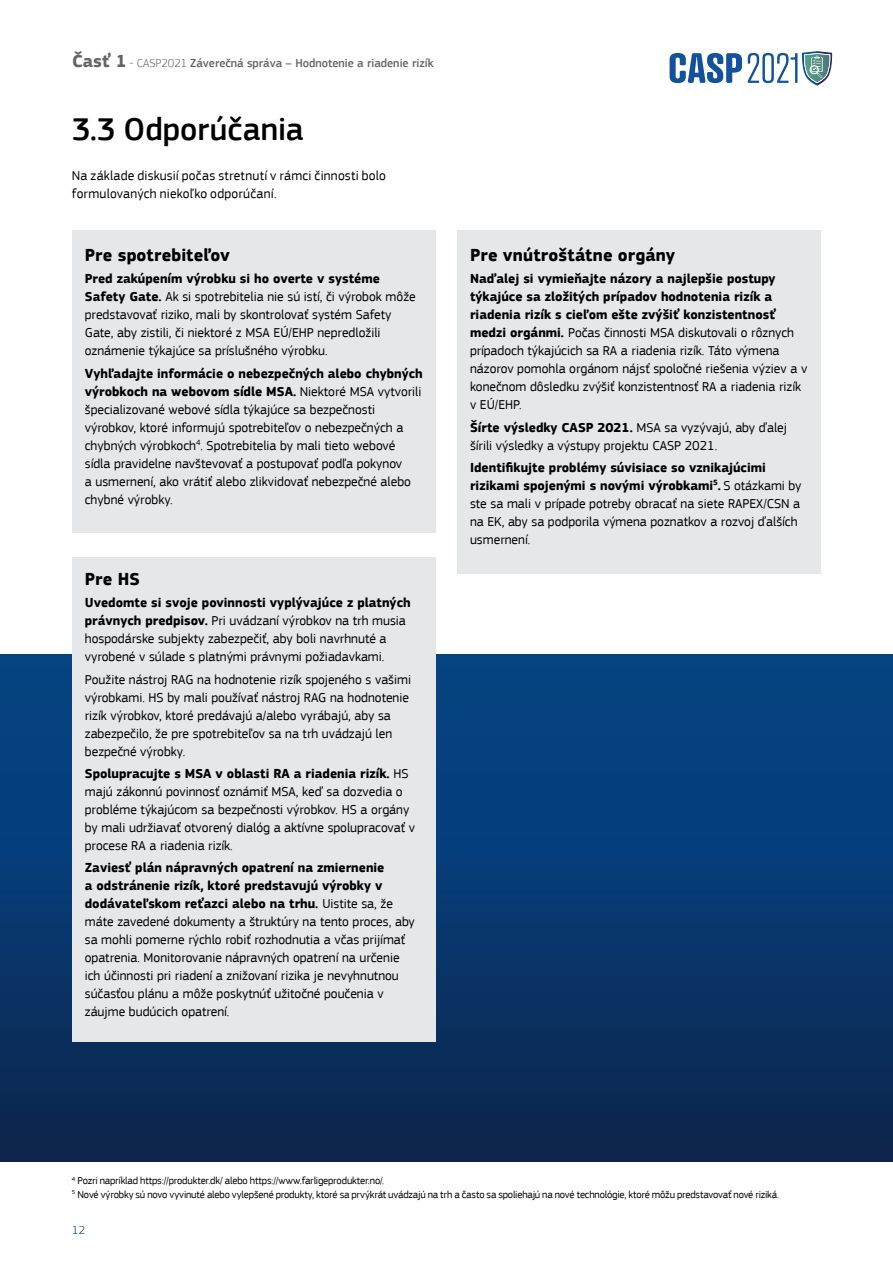
<style>
.page{position:relative;width:893px;height:1263px;background:#fff}
.page>*{position:absolute;margin:0;border:0;box-sizing:border-box;transform-origin:0 0}
.t1{font:500 33px "EC Square Sans Pro";letter-spacing:.005em;color:#000}
.t2{font:700 18px "EC Square Sans Pro";letter-spacing:.01em;color:#000}
.t3{font:13.5px/18px "EC Square Sans Pro";color:#000}
.t4{font:500 12px "EC Square Sans Pro";color:#636466}
.t5{font:300 12px "EC Square Sans Pro";color:#02405d}
.t6{font:10.5px/13.5px "EC Square Sans Pro";letter-spacing:-.015em;color:#000}
.s1{font-weight:700;font-size:18px}
.s2{font-weight:300}
.s3{font-weight:700}
</style>
<div class="page">
<div style="left:0;top:655px;width:893px;height:506px;background:linear-gradient(to bottom,#03488b,#0d264f)"></div>
<div style="left:72px;top:230px;width:364px;height:303px;background:#e6e7e8"></div>
<div style="left:457px;top:230px;width:364px;height:344px;background:#e6e7e8"></div>
<div style="left:72px;top:557px;width:364px;height:485px;background:#e6e7e8"></div>
<svg style="left:670px;top:53px;width:72px;height:30px"></svg>
<svg style="left:748px;top:51px;width:84px;height:35px"></svg>
<p class="t4" style="left:72px;top:56px;width:363px"><span class="s1">Časť 1</span> <span class="s2">- CASP2021</span> Záverečná správa – Hodnotenie a riadenie rizík</p>
<h1 class="t1" style="left:72px;top:109px;width:233px">3.3 Odporúčania</h1>
<p class="t3" style="left:72px;top:167px;width:316px">Na základe diskusií počas stretnutí v rámci činnosti bolo formulovaných niekoľko odporúčaní.</p>
<h2 class="t2" style="left:85px;top:244px;width:147px">Pre spotrebiteľov</h2>
<p class="t3" style="left:85px;top:270px;width:332px"><span class="s3">Pred zakúpením výrobku si ho overte v systéme Safety Gate.</span> Ak si spotrebitelia nie sú istí, či výrobok môže predstavovať riziko, mali by skontrolovať systém Safety Gate, aby zistili, či niektoré z MSA EÚ/EHP nepredložili oznámenie týkajúce sa príslušného výrobku.</p>
<p class="t3" style="left:85px;top:364px;width:339px"><span class="s3">Vyhľadajte informácie o nebezpečných alebo chybných výrobkoch na webovom sídle MSA.</span> Niektoré MSA vytvorili špecializované webové sídla týkajúce sa bezpečnosti výrobkov, ktoré informujú spotrebiteľov o nebezpečných a chybných výrobkoch<sup>4</sup>. Spotrebitelia by mali tieto webové sídla pravidelne navštevovať a postupovať podľa pokynov<br>a usmernení, ako vrátiť alebo zlikvidovať nebezpečné alebo chybné výrobky.</p>
<h2 class="t2" style="left:85px;top:568px;width:57px">Pre HS</h2>
<p class="t3" style="left:85px;top:594px;width:327px"><span class="s3">Uvedomte si svoje povinnosti vyplývajúce z platných právnych predpisov.</span> Pri uvádzaní výrobkov na trh musia hospodárske subjekty zabezpečiť, aby boli navrhnuté a vyrobené v súlade s platnými právnymi požiadavkami.</p>
<p class="t3" style="left:85px;top:670px;width:328px">Použite nástroj RAG na hodnotenie rizík spojeného s vašimi výrobkami. HS by mali používať nástroj RAG na hodnotenie rizík výrobkov, ktoré predávajú a/alebo vyrábajú, aby sa zabezpečilo, že pre spotrebiteľov sa na trh uvádzajú len bezpečné výrobky.</p>
<p class="t3" style="left:85px;top:764px;width:332px"><span class="s3">Spolupracujte s MSA v oblasti RA a riadenia rizík.</span> HS majú zákonnú povinnosť oznámiť MSA, keď sa dozvedia o probléme týkajúcom sa bezpečnosti výrobkov. HS a orgány by mali udržiavať otvorený dialóg a aktívne spolupracovať v procese RA a riadenia rizík.</p>
<p class="t3" style="left:85px;top:859px;width:332px"><span class="s3">Zaviesť plán nápravných opatrení na zmiernenie<br>a odstránenie rizík, ktoré predstavujú výrobky v dodávateľskom reťazci alebo na trhu.</span> Uistite sa, že máte zavedené dokumenty a štruktúry na tento proces, aby sa mohli pomerne rýchlo robiť rozhodnutia a včas prijímať opatrenia. Monitorovanie nápravných opatrení na určenie ich účinnosti pri riadení a znižovaní rizika je nevyhnutnou súčasťou plánu a môže poskytnúť užitočné poučenia v záujme budúcich opatrení.</p>
<h2 class="t2" style="left:470px;top:244px;width:207px">Pre vnútroštátne orgány</h2>
<p class="t3" style="left:470px;top:270px;width:339px"><span class="s3">Naďalej si vymieňajte názory a najlepšie postupy týkajúce sa zložitých prípadov hodnotenia rizík a riadenia rizík s cieľom ešte zvýšiť konzistentnosť medzi orgánmi.</span> Počas činnosti MSA diskutovali o rôznych prípadoch týkajúcich sa RA a riadenia rizík. Táto výmena názorov pomohla orgánom nájsť spoločné riešenia výziev a v konečnom dôsledku zvýšiť konzistentnosť RA a riadenia rizík v EÚ/EHP.</p>
<p class="t3" style="left:470px;top:418px;width:319px"><span class="s3">Šírte výsledky CASP 2021.</span> MSA sa vyzývajú, aby ďalej šírili výsledky a výstupy projektu CASP 2021.</p>
<p class="t3" style="left:470px;top:458px;width:333px"><span class="s3">Identifikujte problémy súvisiace so vznikajúcimi rizikami spojenými s novými výrobkami</span><sup>5</sup><span class="s3">.</span> S otázkami by ste sa mali v prípade potreby obracať na siete RAPEX/CSN a na EK, aby sa podporila výmena poznatkov a rozvoj ďalších usmernení.</p>
<p class="t6" style="left:72px;top:1174px;width:709px"><sup>4</sup> Pozri napríklad https://produkter.dk/ alebo https://www.farligeprodukter.no/.<br><sup>5</sup> Nové výrobky sú novo vyvinuté alebo vylepšené produkty, ktoré sa prvýkrát uvádzajú na trh a často sa spoliehajú na nové technológie, ktoré môžu predstavovať nové riziká.</p>
<p class="t5" style="left:72px;top:1223px;width:14px">12</p>
</div>
